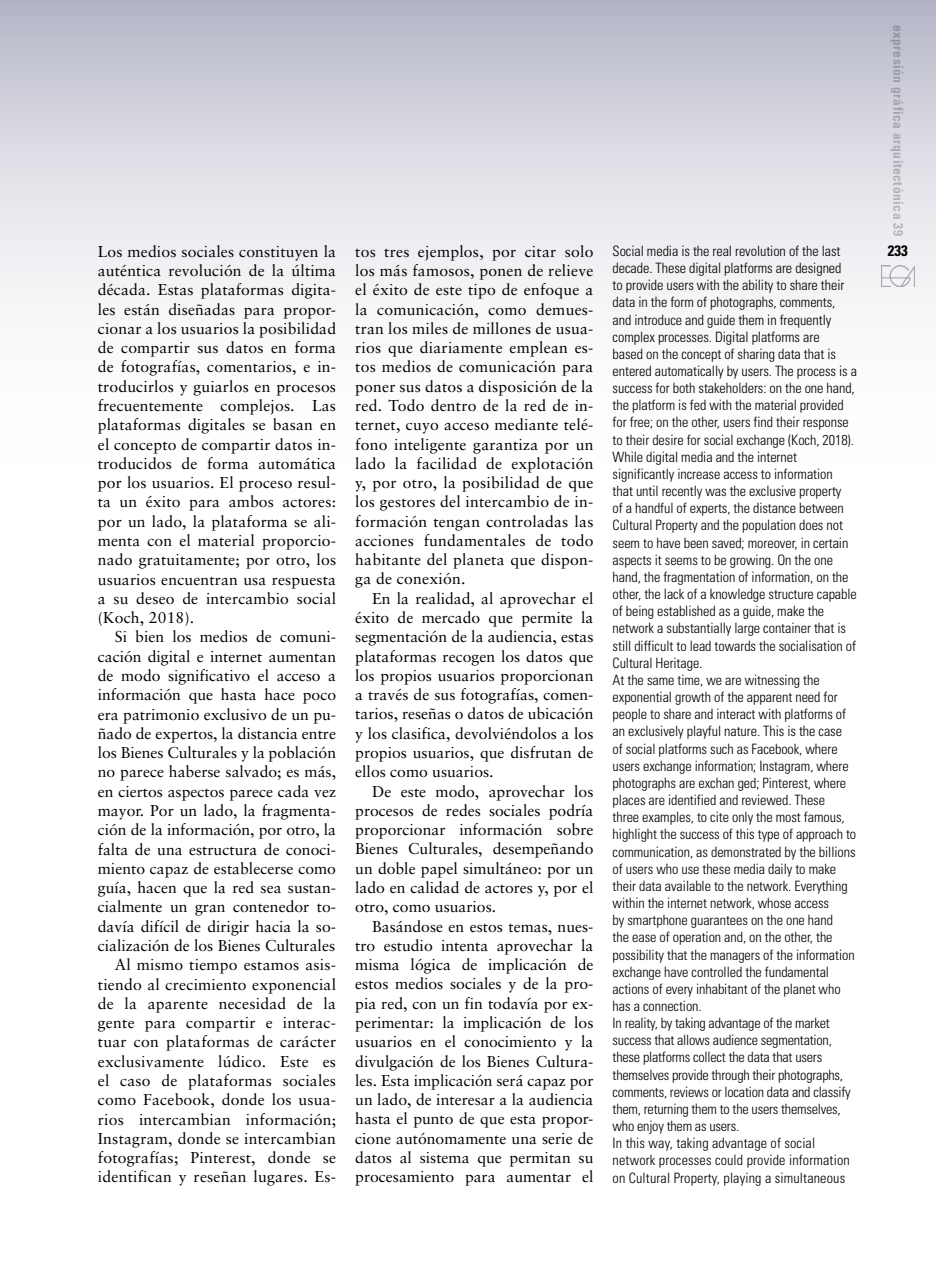
<style>
.page{position:relative;width:936px;height:1276px;background:#fff}
.page>*{position:absolute;margin:0;border:0;box-sizing:border-box;transform-origin:0 0}
.t1{font:15.75px/19.4px "Sabon";color:#000;text-align:justify}
.t2{font:700 condensed 15px "Univers";color:#000}
.t3{font:300 condensed 14.25px/17.1px "Univers";letter-spacing:-.005em;color:#000}
.t4{font:700 condensed 13.5px "Univers";letter-spacing:.035em;color:#a7a9ac}
</style>
<div class="page">
<div style="left:0;top:0;width:935px;height:490px;background:linear-gradient(to bottom,#c1c1d0,#fff)"></div>
<img style="left:880px;top:265px;width:34px;height:21px">
<p class="t1" style="left:98px;top:241px;width:240px">Los medios sociales constituyen la auténtica revolución de la última década. Estas plataformas digita&shy;les están diseñadas para propor&shy;cionar a los usuarios la posibilidad de compartir sus datos en forma de fotografías, comentarios, e in&shy;troducirlos y guiarlos en procesos frecuentemente complejos. Las plataformas digitales se basan en el concepto de compartir datos in&shy;troducidos de forma automática por los usuarios. El proceso resul&shy;ta un éxito para ambos actores: por un lado, la plataforma se ali&shy;menta con el material proporcio&shy;nado gratuitamente; por otro, los usuarios encuentran usa respuesta a su deseo de intercambio social (Koch, 2018).</p>
<p class="t1" style="left:98px;top:627px;width:240px;text-align:right">Si bien los medios de comuni&shy;cación digital e internet aumentan de modo significativo el acceso a información que hasta hace poco era patrimonio exclusivo de un pu&shy;ñado de expertos, la distancia entre los Bienes Culturales y la población no parece haberse salvado; es más, en ciertos aspectos parece cada vez mayor. Por un lado, la fragmenta&shy;ción de la información, por otro, la falta de una estructura de conoci&shy;miento capaz de establecerse como guía, hacen que la red sea sustan&shy;cialmente un gran contenedor to&shy;davía difícil de dirigir hacia la so&shy;cialización de los Bienes Culturales Al mismo tiempo estamos asis&shy;tiendo al crecimiento exponencial de la aparente necesidad de la gente para compartir e interac&shy;tuar con plataformas de carácter exclusivamente lúdico. Este es el caso de plataformas sociales como Facebook, donde los usua&shy;rios intercambian información; Instagram, donde se intercambian fotografías; Pinterest, donde se identifican y reseñan lugares. Es-</p>
<p class="t1" style="left:355px;top:241px;width:240px">tos tres ejemplos, por citar solo los más famosos, ponen de relieve el éxito de este tipo de enfoque a la comunicación, como demues&shy;tran los miles de millones de usua&shy;rios que diariamente emplean es&shy;tos medios de comunicación para poner sus datos a disposición de la red. Todo dentro de la red de in&shy;ternet, cuyo acceso mediante telé&shy;fono inteligente garantiza por un lado la facilidad de explotación y, por otro, la posibilidad de que los gestores del intercambio de in&shy;formación tengan controladas las acciones fundamentales de todo habitante del planeta que dispon&shy;ga de conexión.</p>
<p class="t1" style="left:355px;top:588px;width:240px;text-indent:17px">En la realidad, al aprovechar el éxito de mercado que permite la segmentación de la audiencia, estas plataformas recogen los datos que los propios usuarios proporcionan a través de sus fotografías, comen&shy;tarios, reseñas o datos de ubicación y los clasifica, devolviéndolos a los propios usuarios, que disfrutan de ellos como usuarios.</p>
<p class="t1" style="left:355px;top:781px;width:240px;text-indent:17px">De este modo, aprovechar los procesos de redes sociales podría proporcionar información sobre Bienes Culturales, desempeñando un doble papel simultáneo: por un lado en calidad de actores y, por el otro, como usuarios.</p>
<p class="t1" style="left:355px;top:916px;width:240px;text-indent:17px">Basándose en estos temas, nues&shy;tro estudio intenta aprovechar la misma lógica de implicación de estos medios sociales y de la pro&shy;pia red, con un fin todavía por ex&shy;perimentar: la implicación de los usuarios en el conocimiento y la divulgación de los Bienes Cultura&shy;les. Esta implicación será capaz por un lado, de interesar a la audiencia hasta el punto de que esta propor&shy;cione autónomamente una serie de datos al sistema que permitan su procesamiento para aumentar el</p>
<p class="t4" style="left:906px;top:25px;width:213px;rotate:90deg">expresión gráfica arquitectónica 39</p>
<p class="t3" style="left:612px;top:242px;width:246px">Social media is the real revolution of the last decade. These digital platforms are designed<br>to provide users with the ability to share their data in the form of photographs, comments, and introduce and guide them in frequently complex processes. Digital platforms are<br>based on the concept of sharing data that is entered automatically by users. The process is a success for both stakeholders: on the one hand, the platform is fed with the material provided for free; on the other, users find their response to their desire for social exchange (Koch, 2018).<br>While digital media and the internet significantly increase access to information<br>that until recently was the exclusive property<br>of a handful of experts, the distance between Cultural Property and the population does not seem to have been saved; moreover, in certain aspects it seems to be growing. On the one hand, the fragmentation of information, on the other, the lack of a knowledge structure capable of being established as a guide, make the network a substantially large container that is still difficult to lead towards the socialisation of Cultural Heritage.<br>At the same time, we are witnessing the exponential growth of the apparent need for people to share and interact with platforms of an exclusively playful nature. This is the case<br>of social platforms such as Facebook, where users exchange information; Instagram, where photographs are exchan ged; Pinterest, where places are identified and reviewed. These<br>three examples, to cite only the most famous, highlight the success of this type of approach to communication, as demonstrated by the billions of users who use these media daily to make their data available to the network. Everything within the internet network, whose access<br>by smartphone guarantees on the one hand<br>the ease of operation and, on the other, the possibility that the managers of the information exchange have controlled the fundamental actions of every inhabitant of the planet who has a connection.<br>In reality, by taking advantage of the market success that allows audience segmentation, these platforms collect the data that users themselves provide through their photographs, comments, reviews or location data and classify them, returning them to the users themselves, who enjoy them as users.<br>In this way, taking advantage of social network processes could provide information on Cultural Property, playing a simultaneous</p>
<p class="t2" style="left:887px;top:242px;width:21px">233</p>
</div>
